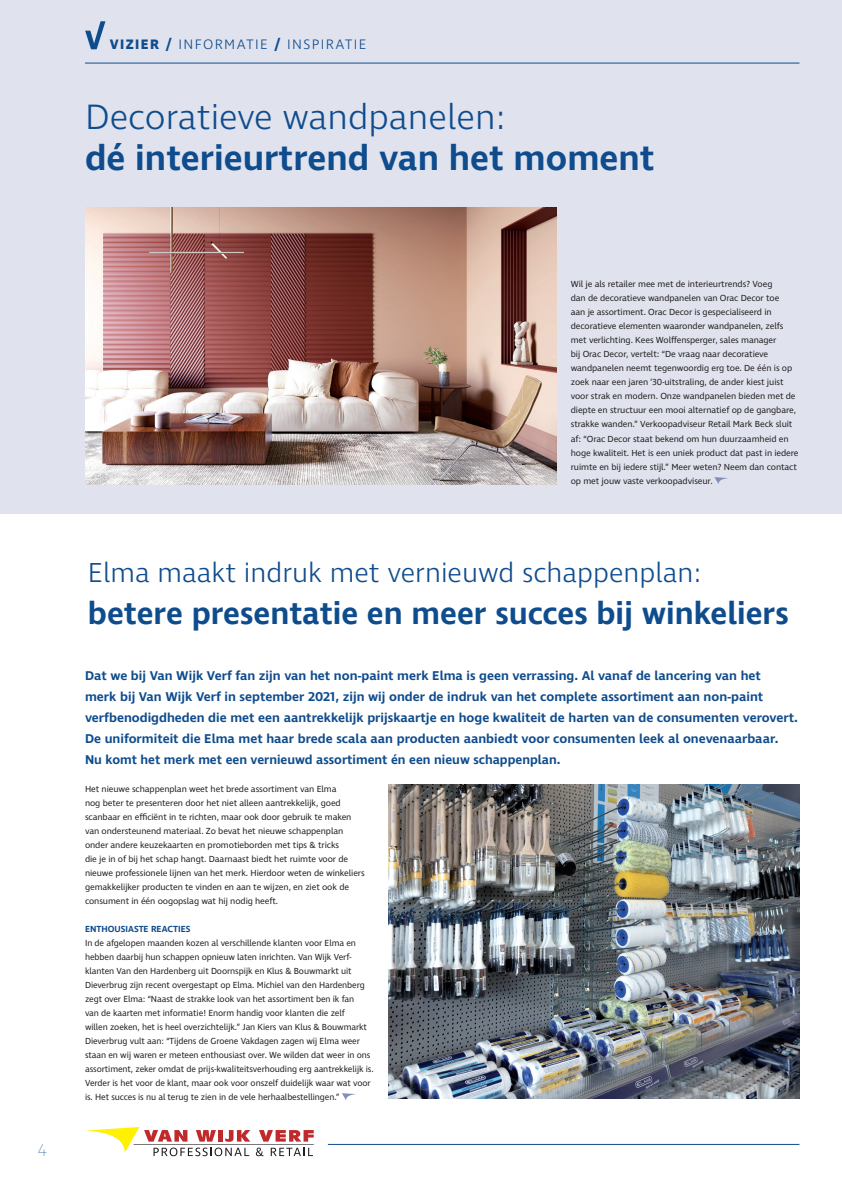
<style>
.page{position:relative;width:842px;height:1191px;background:#fff}
.page>*{position:absolute;margin:0;border:0;box-sizing:border-box;transform-origin:0 0}
.t1{font:600 36px "Ingra";color:#0f4c8d}
.t2{font:300 36px "Ingra";color:#0f4c8d}
.t3{font:600 32px "Ingra";color:#0f4c8d}
.t4{font:300 28px "Ingra";color:#0f4c8d}
.t5{font:100 17.6px "Ingra";color:#0f4c8d}
.t6{font:300 14px "Ingra";letter-spacing:.1em;color:#0f4c8d}
.t7{font:600 13px/21px "Ingra";color:#0f4c8d}
.t8{font:9px/14px "Ingra";letter-spacing:-.01em;color:#231f20}
.t9{font:600 9px "Ingra";color:#0f4c8d}
.s1{font-weight:700}
</style>
<div class="page">
<div style="left:0;top:0;width:842px;height:513px;background:#e0e3ee"></div>
<img style="left:85px;top:207px;width:472px;height:277px">
<img style="left:388px;top:784px;width:411px;height:314px">
<svg style="left:714px;top:477px;width:15px;height:7px"></svg>
<svg style="left:85px;top:21px;width:20px;height:28px"></svg>
<hr style="left:85px;top:63px;width:714px;height:1px;background:#0f4c8d">
<svg style="left:85px;top:1127px;width:229px;height:29px"></svg>
<hr style="left:328px;top:1144px;width:471px;height:1px;background:#0f4c8d">
<svg style="left:342px;top:1093px;width:14px;height:7px"></svg>
<h3 class="t6" style="left:110px;top:36px;width:258px"><span class="s1">VIZIER /</span> INFORMATIE <span class="s1">/</span> INSPIRATIE</h3>
<h1 class="t2" style="left:85px;top:94px;width:422px">Decoratieve wandpanelen:</h1>
<h1 class="t1" style="left:85px;top:135px;width:571px">dé interieurtrend van het moment</h1>
<h3 class="t5" style="left:38px;top:1139px;width:11px">4</h3>
<p class="t8" style="left:571px;top:278px;width:229px">Wil je als retailer mee met de interieurtrends? Voeg<br>dan de decoratieve wandpanelen van Orac Decor toe<br>aan je assortiment. Orac Decor is gespecialiseerd in decoratieve elementen waaronder wandpanelen, zelfs met verlichting. Kees Wolffensperger, sales manager<br>bij Orac Decor, vertelt: “De vraag naar decoratieve wandpanelen neemt tegenwoordig erg toe. De één is op zoek naar een jaren ’30-uitstraling, de ander kiest juist voor strak en modern. Onze wandpanelen bieden met de diepte en structuur een mooi alternatief op de gangbare, strakke wanden.” Verkoopadviseur Retail Mark Beck sluit af: “Orac Decor staat bekend om hun duurzaamheid en hoge kwaliteit. Het is een uniek product dat past in iedere ruimte en bij iedere stijl.” Meer weten? Neem dan contact op met jouw vaste verkoopadviseur.</p>
<h3 class="t4" style="left:88px;top:555px;width:615px">Elma maakt indruk met vernieuwd schappenplan:</h3>
<h2 class="t3" style="left:88px;top:593px;width:702px">betere presentatie en meer succes bij winkeliers</h2>
<p class="t7" style="left:85px;top:665px;width:714px">Dat we bij Van Wijk Verf fan zijn van het non-paint merk Elma is geen verrassing. Al vanaf de lancering van het<br>merk bij Van Wijk Verf in september 2021, zijn wij onder de indruk van het complete assortiment aan non-paint verfbenodigdheden die met een aantrekkelijk prijskaartje en hoge kwaliteit de harten van de consumenten verovert.<br>De uniformiteit die Elma met haar brede scala aan producten aanbiedt voor consumenten leek al onevenaarbaar.<br>Nu komt het merk met een vernieuwd assortiment én een nieuw schappenplan.</p>
<p class="t8" style="left:85px;top:782px;width:281px">Het nieuwe schappenplan weet het brede assortiment van Elma<br>nog beter te presenteren door het niet alleen aantrekkelijk, goed scanbaar en efficiënt in te richten, maar ook door gebruik te maken van ondersteunend materiaal. Zo bevat het nieuwe schappenplan onder andere keuzekaarten en promotieborden met tips &amp; tricks<br>die je in of bij het schap hangt. Daarnaast biedt het ruimte voor de nieuwe professionele lijnen van het merk. Hierdoor weten de winkeliers gemakkelijker producten te vinden en aan te wijzen, en ziet ook de consument in één oogopslag wat hij nodig heeft.</p>
<p class="t9" style="left:85px;top:923px;width:107px">ENTHOUSIASTE REACTIES</p>
<p class="t8" style="left:85px;top:936px;width:290px">In de afgelopen maanden kozen al verschillende klanten voor Elma en hebben daarbij hun schappen opnieuw laten inrichten. Van Wijk Verf&shy;klanten Van den Hardenberg uit Doornspijk en Klus &amp; Bouwmarkt uit Dieverbrug zijn recent overgestapt op Elma. Michiel van den Hardenberg zegt over Elma: “Naast de strakke look van het assortiment ben ik fan<br>van de kaarten met informatie! Enorm handig voor klanten die zelf<br>willen zoeken, het is heel overzichtelijk.” Jan Kiers van Klus &amp; Bouwmarkt Dieverbrug vult aan: “Tijdens de Groene Vakdagen zagen wij Elma weer staan en wij waren er meteen enthousiast over. We wilden dat weer in ons assortiment, zeker omdat de prijs-kwaliteitsverhouding erg aantrekkelijk is.<br>Verder is het voor de klant, maar ook voor onszelf duidelijk waar wat voor is. Het succes is nu al terug te zien in de vele herhaalbestellingen.”</p>
</div>
